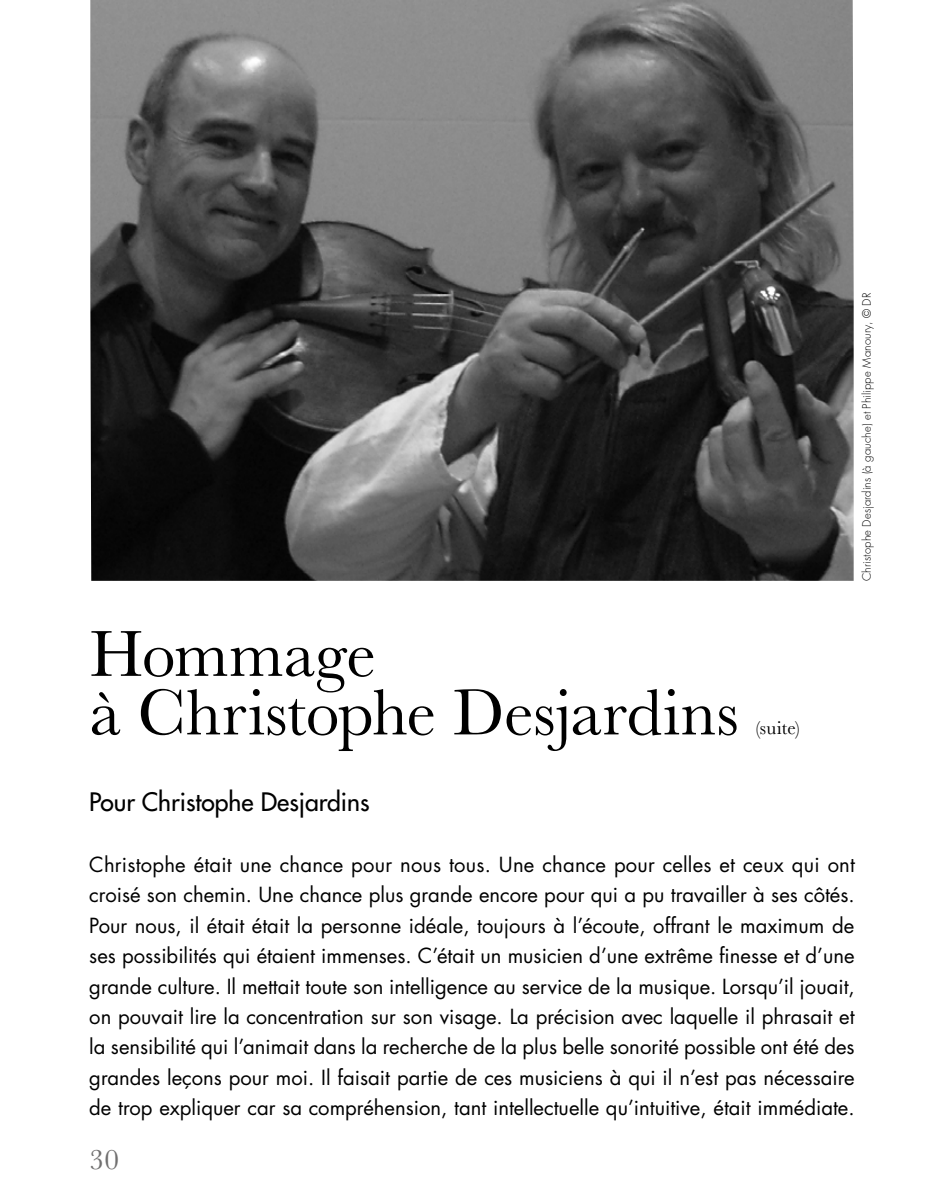
<style>
.page{position:relative;width:944px;height:1200px;background:#fff}
.page>*{position:absolute;margin:0;border:0;box-sizing:border-box;transform-origin:0 0}
._03_00_COMPOSITEUR{font:67.5px/58.5px "Baskerville MT Pro";letter-spacing:-.005em;color:#000}
.t1{font:29.25px "Baskerville MT Pro";color:#706f6f}
._03_07_TEXTE_COURANT{font:500 24.75px "Futura LTW1 G";color:#000}
._03_07_TEXTE_COURANT-2{font:20.25px/30.4px "Futura LTW1 G";color:#000;text-align:justify}
._03_00_COMPOSITEUR-2{font:19.12px "Baskerville MT Pro";letter-spacing:.01em;color:#000}
._9-Légende_photo{font:300 11.25px "Futura LTW1 G";letter-spacing:.01em;color:#000}
</style>
<div class="page">
<img style="left:90px;top:0;width:764px;height:580px">
<p class="_03_00_COMPOSITEUR" style="left:89px;top:624px;width:651px">Hommage<br>à Christophe Desjardins</p>
<p class="_03_00_COMPOSITEUR-2" style="left:756px;top:717px;width:46px">(suite)</p>
<p class="_9-Légende_photo" style="left:858px;top:580px;width:289px;rotate:-90deg">Christophe Desjardins (à gauche) et Philippe Manoury, © DR</p>
<p class="_03_07_TEXTE_COURANT" style="left:89px;top:781px;width:282px">Pour Christophe Desjardins</p>
<p class="_03_07_TEXTE_COURANT-2" style="left:89px;top:847px;width:767px">Christophe était une chance pour nous tous. Une chance pour celles et ceux qui ont croisé son chemin. Une chance plus grande encore pour qui a pu travailler à ses côtés.<br>Pour nous, il était était la personne idéale, toujours à l’écoute, offrant le maximum de ses possibilités qui étaient immenses. C’était un musicien d’une extrême finesse et d’une grande culture. Il mettait toute son intelligence au service de la musique. Lorsqu’il jouait, on pouvait lire la concentration sur son visage. La précision avec laquelle il phrasait et la sensibilité qui l’animait dans la recherche de la plus belle sonorité possible ont été des grandes leçons pour moi. Il faisait partie de ces musiciens à qui il n’est pas nécessaire de trop expliquer car sa compréhension, tant intellectuelle qu’intuitive, était immédiate.</p>
<h2 class="t1" style="left:89px;top:1142px;width:31px">30</h2>
</div>
